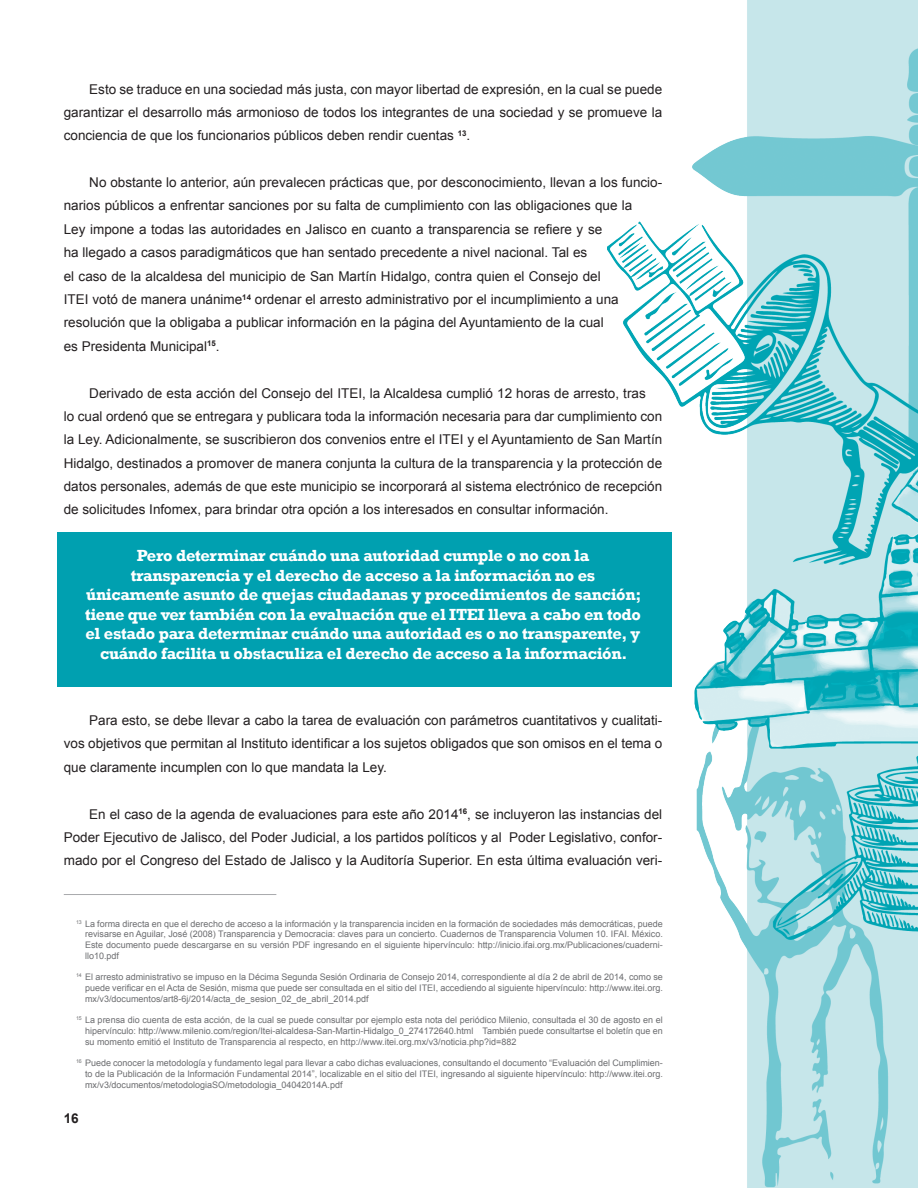
<style>
.page{position:relative;width:918px;height:1188px;background:#fff}
.page>*{position:absolute;margin:0;border:0;box-sizing:border-box;transform-origin:0 0}
.DESCANSOS{font:700 16.5px/19.5px "Rockwell";letter-spacing:-.02em;color:#fff;text-align:center}
.texto_normal_con_san{font:13.5px/23.4px "Arial";color:#231f20;text-align:justify}
.numeración{font:700 13.5px "Arial";color:#231f20}
.nota_al_pie{font:9px/10.8px "Arial";color:#6c6d70;text-align:justify}
</style>
<div class="page">
<div style="left:57px;top:532px;width:615px;height:154px;background:#00a0b0"></div>
<hr style="left:64px;top:894px;width:212px;height:1px;background:#a8a9ad">
<img style="left:607px;top:0;width:311px;height:1188px">
<p class="texto_normal_con_san" style="left:64px;top:77px;width:600px;text-indent:26px">Esto se traduce en una sociedad más justa, con mayor libertad de expresión, en la cual se puede garantizar el desarrollo más armonioso de todos los integrantes de una sociedad y se promueve la conciencia de que los funcionarios públicos deben rendir cuentas <sup>13</sup>.</p>
<p class="texto_normal_con_san" style="left:64px;top:171px;width:600px;text-align:left;text-indent:26px">No obstante lo anterior, aún prevalecen prácticas que, por desconocimiento, llevan a los funcio&shy;narios públicos a enfrentar sanciones por su falta de cumplimiento con las obligaciones que la<br>Ley impone a todas las autoridades en Jalisco en cuanto a transparencia se refiere y se<br>ha llegado a casos paradigmáticos que han sentado precedente a nivel nacional. Tal es<br>el caso de la alcaldesa del municipio de San Martín Hidalgo, contra quien el Consejo del<br>ITEI votó de manera unánime<sup>14</sup> ordenar el arresto administrativo por el incumplimiento a una resolución que la obligaba a publicar información en la página del Ayuntamiento de la cual<br>es Presidenta Municipal<sup>15</sup>.</p>
<p class="texto_normal_con_san" style="left:64px;top:381px;width:600px;text-align:left;text-indent:26px">Derivado de esta acción del Consejo del ITEI, la Alcaldesa cumplió 12 horas de arresto, tras<br>lo cual ordenó que se entregara y publicara toda la información necesaria para dar cumplimiento con la Ley. Adicionalmente, se suscribieron dos convenios entre el ITEI y el Ayuntamiento de San Martín Hidalgo, destinados a promover de manera conjunta la cultura de la transparencia y la protección de datos personales, además de que este municipio se incorporará al sistema electrónico de recepción de solicitudes Infomex, para brindar otra opción a los interesados en consultar información.</p>
<p class="DESCANSOS" style="left:85px;top:546px;width:558px">Pero determinar cuándo una autoridad cumple o no con la transparencia y el derecho de acceso a la información no es únicamente asunto de quejas ciudadanas y procedimientos de sanción; tiene que ver también con la evaluación que el ITEI lleva a cabo en todo el estado para determinar cuándo una autoridad es o no transparente, y cuándo facilita u obstaculiza el derecho de acceso a la información.</p>
<p class="texto_normal_con_san" style="left:64px;top:709px;width:600px;text-indent:26px">Para esto, se debe llevar a cabo la tarea de evaluación con parámetros cuantitativos y cualitati&shy;vos objetivos que permitan al Instituto identificar a los sujetos obligados que son omisos en el tema o que claramente incumplen con lo que mandata la Ley.</p>
<p class="texto_normal_con_san" style="left:64px;top:802px;width:600px;text-indent:26px">En el caso de la agenda de evaluaciones para este año 2014<sup>16</sup>, se incluyeron las instancias del Poder Ejecutivo de Jalisco, del Poder Judicial, a los partidos políticos y al Poder Legislativo, confor&shy;mado por el Congreso del Estado de Jalisco y la Auditoría Superior. En esta última evaluación veri-</p>
<p class="nota_al_pie" style="left:85px;top:918px;width:579px;text-indent:-9px"><sup>13</sup> La forma directa en que el derecho de acceso a la información y la transparencia inciden en la formación de sociedades más democráticas, puede revisarse en Aguilar, José (2008) Transparencia y Democracia: claves para un concierto. Cuadernos de Transparencia Volumen 10. IFAI. México.<br>Este documento puede descargarse en su versión PDF ingresando en el siguiente hipervínculo: http://inicio.ifai.org.mx/Publicaciones/cuaderni&shy;llo10.pdf</p>
<p class="nota_al_pie" style="left:85px;top:972px;width:579px;text-indent:-9px"><sup>14</sup> El arresto administrativo se impuso en la Décima Segunda Sesión Ordinaria de Consejo 2014, correspondiente al día 2 de abril de 2014, como se puede verificar en el Acta de Sesión, misma que puede ser consultada en el sitio del ITEI, accediendo al siguiente hipervínculo: http://www.itei.org. mx/v3/documentos/art8-6j/2014/acta_de_sesion_02_de_abril_2014.pdf</p>
<p class="nota_al_pie" style="left:85px;top:1015px;width:579px;text-indent:-9px"><sup>15</sup> La prensa dio cuenta de esta acción, de la cual se puede consultar por ejemplo esta nota del periódico Milenio, consultada el 30 de agosto en el hipervínculo: http://www.milenio.com/region/Itei-alcaldesa-San-Martin-Hidalgo_0_274172640.html También puede consultartse el boletín que en su momento emitió el Instituto de Transparencia al respecto, en http://www.itei.org.mx/v3/noticia.php?id=882</p>
<p class="nota_al_pie" style="left:85px;top:1058px;width:579px;text-indent:-9px"><sup>16</sup> Puede conocer la metodología y fundamento legal para llevar a cabo dichas evaluaciones, consultando el documento “Evaluación del Cumplimien&shy;to de la Publicación de la Información Fundamental 2014”, localizable en el sitio del ITEI, ingresando al siguiente hipervínculo: http://www.itei.org. mx/v3/documentos/metodologiaSO/metodologia_04042014A.pdf</p>
<p class="numeración" style="left:64px;top:1109px;width:17px">16</p>
</div>
